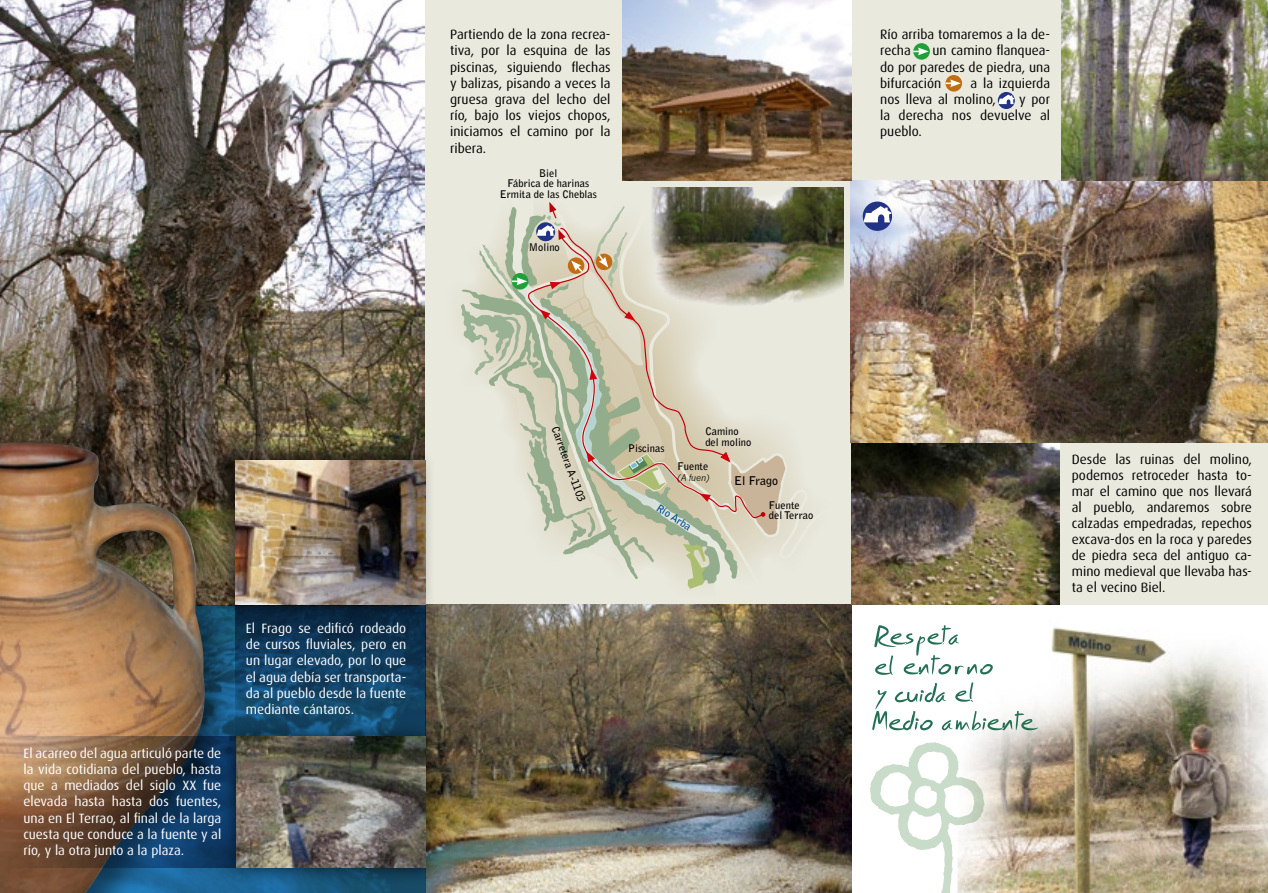
<style>
.page{position:relative;width:1268px;height:893px;background:#fff}
.page>*{position:absolute;margin:0;border:0;box-sizing:border-box;transform-origin:0 0}
.t1{font:13.5px/16.2px "Dax";color:#000;text-align:justify}
.t2{font:13.5px/16.2px "Dax";color:#fff;text-align:justify}
.t3{font:700 12px "Bell Gothic Std";color:#000}
.t4{font:700 10.5px/10.5px "Bell Gothic Std";color:#000}
.t5{font:700 10.5px "Bell Gothic Std";color:#004c92}
.t6{font:italic 9px "News Gothic";color:#000}
</style>
<div class="page">
<div style="left:425px;top:0;width:842px;height:605px;background:#e9e9de"></div>
<img style="left:978px;top:627px;width:289px;height:266px">
<img style="left:424px;top:605px;width:426px;height:288px">
<img style="left:850px;top:443px;width:209px;height:162px">
<img style="left:850px;top:181px;width:417px;height:262px">
<img style="left:622px;top:0;width:228px;height:181px">
<img style="left:1061px;top:0;width:206px;height:181px">
<img style="left:0;top:0;width:424px;height:441px">
<div style="left:0;top:432px;width:239px;height:461px;background:#000;opacity:.5"></div>
<img style="left:0;top:442px;width:208px;height:451px">
<svg style="left:0;top:737px;width:217px;height:130px;background:#5c4f48"></svg>
<svg style="left:235px;top:622px;width:190px;height:95px;background:#103e60"></svg>
<div style="left:217px;top:717px;width:226px;height:168px;background:#000;opacity:.75"></div>
<img style="left:237px;top:737px;width:188px;height:131px">
<div style="left:207px;top:441px;width:227px;height:181px;background:#000;opacity:.6"></div>
<img style="left:235px;top:460px;width:190px;height:145px">
<svg style="left:913px;top:43px;width:16px;height:17px"></svg>
<svg style="left:913px;top:47px;width:15px;height:8px"></svg>
<svg style="left:945px;top:75px;width:16px;height:17px"></svg>
<svg style="left:945px;top:79px;width:15px;height:8px"></svg>
<svg style="left:862px;top:202px;width:29px;height:29px"></svg>
<svg style="left:863px;top:206px;width:28px;height:16px"></svg>
<svg style="left:997px;top:92px;width:17px;height:17px"></svg>
<svg style="left:998px;top:95px;width:16px;height:9px"></svg>
<svg style="left:872px;top:682px;width:165px;height:49px"></svg>
<svg style="left:874px;top:625px;width:118px;height:50px"></svg>
<img style="left:835px;top:187px;width:8px;height:103px">
<svg style="left:870px;top:742px;width:114px;height:151px"></svg>
<svg style="left:461px;top:187px;width:374px;height:402px"></svg>
<p class="t1" style="left:450px;top:27px;width:162px">Partiendo de la zona recrea&shy;tiva, por la esquina de las piscinas, siguiendo flechas y balizas, pisando a veces la gruesa grava del lecho del río, bajo los viejos chopos, iniciamos el camino por la ribera.</p>
<p class="t4" style="left:539px;top:168px;width:20px">Biel</p>
<p class="t4" style="left:507px;top:178px;width:83px">Fábrica de harinas</p>
<p class="t4" style="left:499px;top:189px;width:99px">Ermita de las Cheblas</p>
<p class="t4" style="left:529px;top:242px;width:32px">Molino</p>
<p class="t1" style="left:880px;top:27px;width:171px">Río arriba tomaremos a la de&shy;recha</p>
<p class="t1" style="left:880px;top:43px;width:171px;text-indent:52px">un camino flanquea&shy;do por paredes de piedra, una bifurcación</p>
<p class="t1" style="left:880px;top:75px;width:171px;text-indent:90px">a la izquierda nos lleva al molino,</p>
<p class="t1" style="left:880px;top:91px;width:171px;text-indent:139px">y por la derecha nos devuelve al pueblo.</p>
<p class="t2" style="left:23px;top:745px;width:199px">El acarreo del agua articuló parte de la vida cotidiana del pueblo, hasta que a mediados del siglo XX fue elevada hasta hasta dos fuentes, una en El Terrao, al final de la larga cuesta que conduce a la fuente y al río, y la otra junto a la plaza.</p>
<p class="t2" style="left:246px;top:620px;width:162px">El Frago se edificó rodeado de cursos fluviales, pero en un lugar elevado, por lo que el agua debía ser transporta&shy;da al pueblo desde la fuente mediante cántaros.</p>
<p class="t4" style="left:560px;top:425px;width:81px;rotate:70deg">Carretera A-1103</p>
<p class="t4" style="left:628px;top:443px;width:38px">Piscinas</p>
<p class="t4" style="left:705px;top:426px;width:48px">Camino del molino</p>
<p class="t4" style="left:677px;top:461px;width:32px">Fuente</p>
<p class="t6" style="left:677px;top:472px;width:33px">(A fuen)</p>
<p class="t3" style="left:734px;top:474px;width:45px">El Frago</p>
<p class="t5" style="left:660px;top:501px;width:41px;rotate:33deg">Río Arba</p>
<p class="t4" style="left:768px;top:500px;width:46px">Fuente del Terrao</p>
<p class="t1" style="left:1071px;top:452px;width:182px">Desde las ruinas del molino, podemos retroceder hasta to&shy;mar el camino que nos llevará al pueblo, andaremos sobre calzadas empedradas, repechos excava-dos en la roca y paredes de piedra seca del antiguo ca&shy;mino medieval que llevaba has&shy;ta el vecino Biel.</p>
</div>
